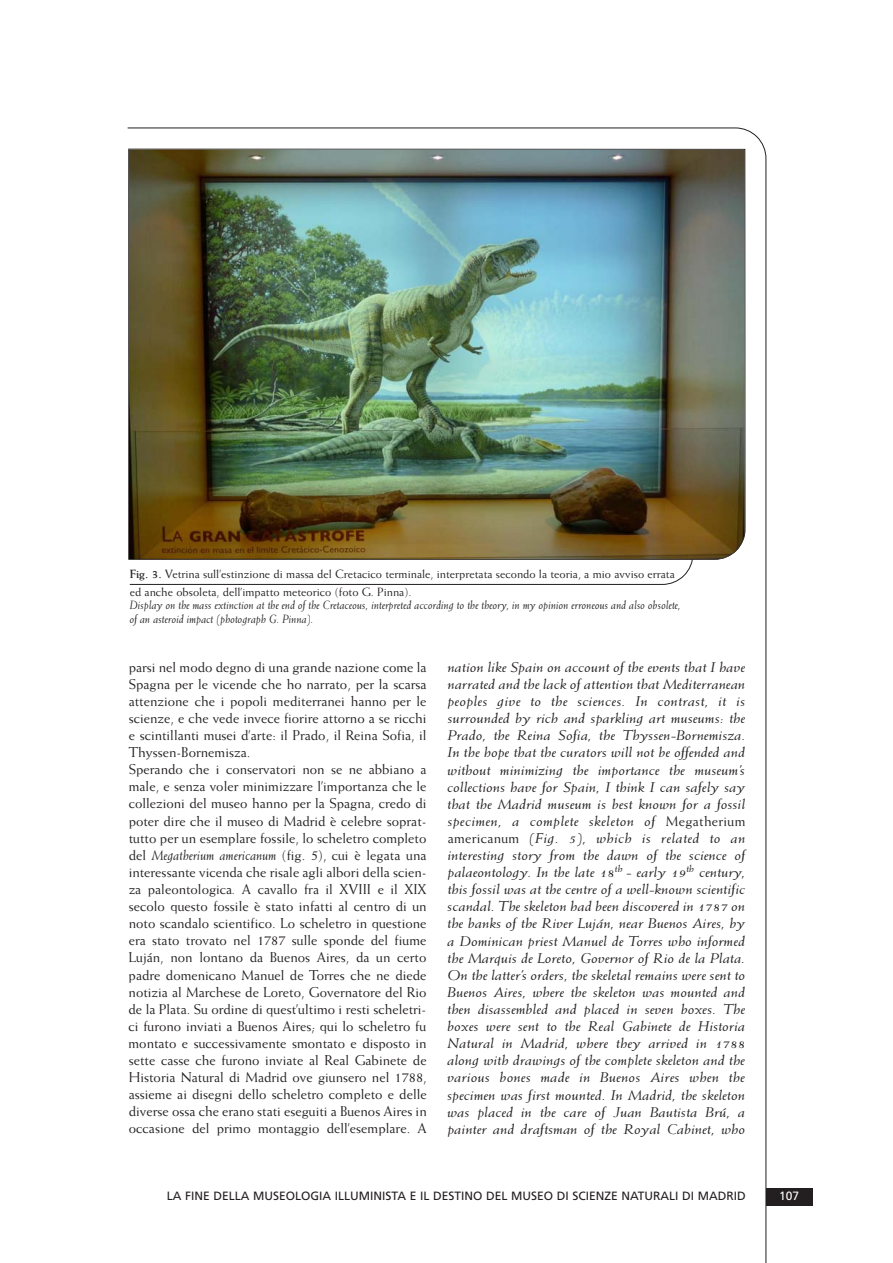
<style>
.page{position:relative;width:893px;height:1263px;background:#fff}
.page>*{position:absolute;margin:0;border:0;box-sizing:border-box;transform-origin:0 0}
.t1{font:14.25px/17.1px "Weiss";color:#231f20}
.t2{font:italic 14.25px/17.1px "Weiss";color:#231f20;text-align:justify;scale:1.2 1}
.t3{font:italic 12px/13.5px "Weiss";color:#231f20}
.t4{font:12px/18px "Weiss";color:#231f20}
.t5{font:12px "Frutiger";color:#231f20}
.t6{font:12px "Frutiger";color:#fff}
.s1{font-weight:700}
.s2{font-style:italic}
.s3{font-style:normal}
</style>
<div class="page">
<div style="left:765px;top:1189px;width:47px;height:17px;background:#231f20"></div>
<svg style="left:129px;top:560px;width:564px;height:25px"></svg>
<img style="left:128px;top:149px;width:617px;height:411px">
<p class="t4" style="left:130px;top:565px;width:546px"><span class="s1">Fig. 3.</span> Vetrina sull’estinzione di massa del Cretacico terminale, interpretata secondo la teoria, a mio avviso errata ed anche obsoleta, dell’impatto meteorico (foto G. Pinna).</p>
<p class="t3" style="left:130px;top:599px;width:552px">Display on the mass extinction at the end of the Cretaceous, interpreted according to the theory, in my opinion erroneous and also obsolete, of an asteroid impact (photograph G. Pinna).</p>
<p class="t1" style="left:128px;top:659px;width:300px">parsi nel modo degno di una grande nazione come la Spagna per le vicende che ho narrato, per la scarsa attenzione che i popoli mediterranei hanno per le scienze, e che vede invece fiorire attorno a se ricchi e scintillanti musei d’arte: il Prado, il Reina Sofia, il Thyssen-Bornemisza.<br>Sperando che i conservatori non se ne abbiano a male, e senza voler minimizzare l’importanza che le collezioni del museo hanno per la Spagna, credo di poter dire che il museo di Madrid è celebre soprat&shy;tutto per un esemplare fossile, lo scheletro completo del <span class="s2">Megatherium americanum</span> (fig. 5), cui è legata una interessante vicenda che risale agli albori della scien&shy;za paleontologica<span class="s2">.</span> A cavallo fra il XVIII e il XIX secolo questo fossile è stato infatti al centro di un noto scandalo scientifico. Lo scheletro in questione era stato trovato nel 1787 sulle sponde del fiume Luján, non lontano da Buenos Aires, da un certo padre domenicano Manuel de Torres che ne diede notizia al Marchese de Loreto, Governatore del Rio de la Plata. Su ordine di quest’ultimo i resti scheletri&shy;ci furono inviati a Buenos Aires; qui lo scheletro fu montato e successivamente smontato e disposto in sette casse che furono inviate al Real Gabinete de Historia Natural di Madrid ove giunsero nel 1788, assieme ai disegni dello scheletro completo e delle diverse ossa che erano stati eseguiti a Buenos Aires in occasione del primo montaggio dell’esemplare. A</p>
<p class="t2" style="left:447px;top:660px;width:250px">nation like Spain on account of the events that I have narrated and the lack of attention that Mediterranean peoples give to the sciences. In contrast, it is surrounded by rich and sparkling art museums: the Prado, the Reina Sofia, the Thyssen-Bornemisza.<br>In the hope that the curators will not be offended and without minimizing the importance the museum’s collections have for Spain, I think I can safely say that the Madrid museum is best known for a fossil specimen, a complete skeleton of <span class="s3">Megatherium americanum</span> (Fig. 5), which is related to an interesting story from the dawn of the science of palaeontology. In the late 18<sup>th</sup> - early 19<sup>th</sup> century, this fossil was at the centre of a well-known scientific scandal. The skeleton had been discovered in 1787 on the banks of the River Luján, near Buenos Aires, by a Dominican priest Manuel de Torres who informed the Marquis de Loreto, Governor of Rio de la Plata.<br>On the latter’s orders, the skeletal remains were sent to Buenos Aires, where the skeleton was mounted and then disassembled and placed in seven boxes. The boxes were sent to the Real Gabinete de Historia Natural in Madrid, where they arrived in 1788 along with drawings of the complete skeleton and the various bones made in Buenos Aires when the specimen was first mounted. In Madrid, the skeleton was placed in the care of Juan Bautista Brú, a painter and draftsman of the Royal Cabinet, who</p>
<p class="t5" style="left:167px;top:1191px;width:580px">LA FINE DELLA MUSEOLOGIA ILLUMINISTA E IL DESTINO DEL MUSEO DI SCIENZE NATURALI DI MADRID</p>
<p class="t6" style="left:779px;top:1191px;width:21px">107</p>
</div>
